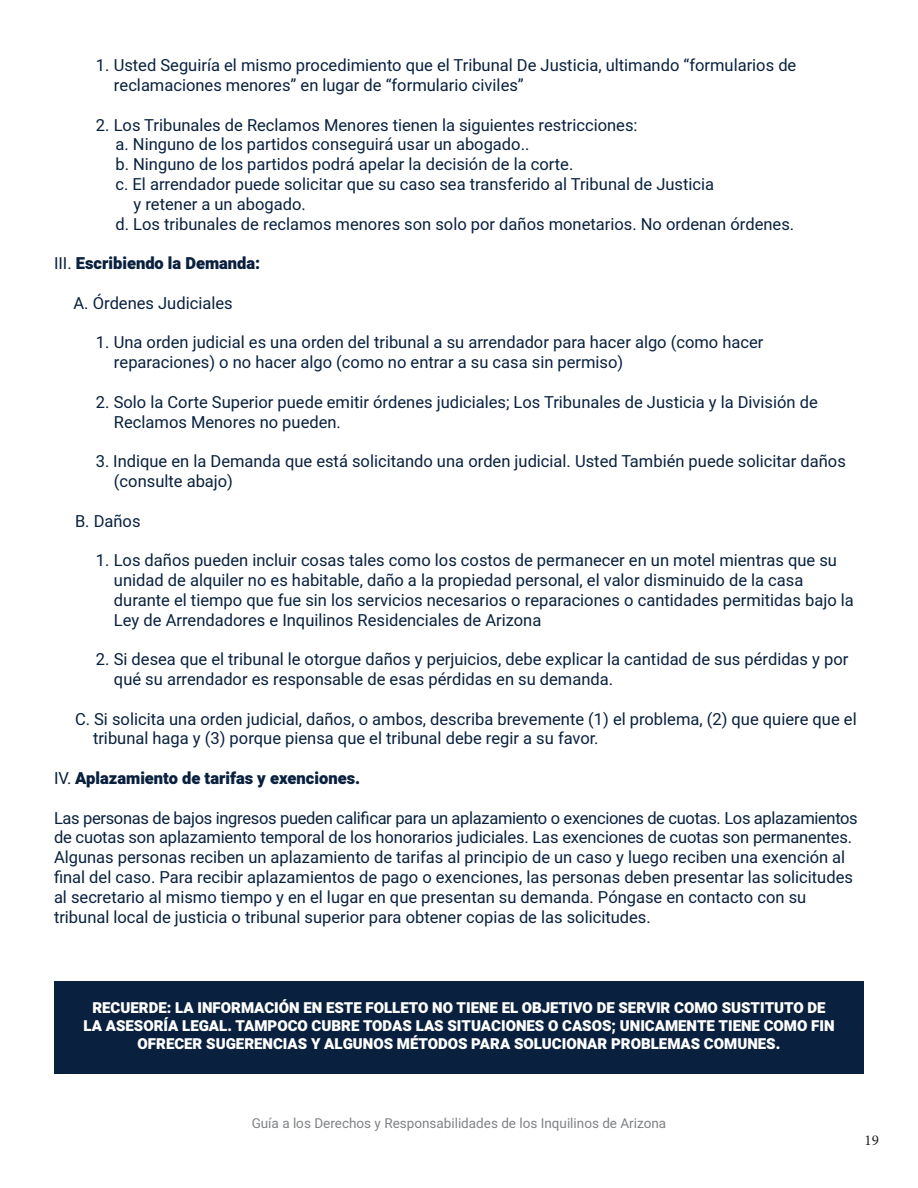
<style>
.page{position:relative;width:918px;height:1188px;background:#fff}
.page>*{position:absolute;margin:0;border:0;box-sizing:border-box;transform-origin:0 0}
.t1{font:16.5px/19.8px "Heebo";color:#09213e}
.t2{font:900 16.5px "Heebo";color:#09213e}
.t3{font:900 15px/18px "Heebo";color:#fff;text-align:center}
.t4{font:15px "Minion Pro";color:#231f20}
.t5{font:13.5px "Heebo";color:#808285}
.s1{font-weight:400}
</style>
<div class="page">
<div style="left:54px;top:981px;width:810px;height:93px;background:#09213e"></div>
<p class="t1" style="left:96px;top:56px;width:702px">1. Usted Seguiría el mismo procedimiento que el Tribunal De Justicia, ultimando “formularios de</p>
<p class="t1" style="left:114px;top:75px;width:411px">reclamaciones menores” en lugar de “formulario civiles”</p>
<p class="t1" style="left:96px;top:115px;width:543px">2. Los Tribunales de Reclamos Menores tienen la siguientes restricciones:</p>
<p class="t1" style="left:115px;top:135px;width:415px">a. Ninguno de los partidos conseguirá usar un abogado..</p>
<p class="t1" style="left:115px;top:155px;width:459px">b. Ninguno de los partidos podrá apelar la decisión de la corte.</p>
<p class="t1" style="left:115px;top:174px;width:600px">c. El arrendador puede solicitar que su caso sea transferido al Tribunal de Justicia</p>
<p class="t1" style="left:133px;top:194px;width:174px">y retener a un abogado.</p>
<p class="t1" style="left:115px;top:214px;width:680px">d. Los tribunales de reclamos menores son solo por daños monetarios. No ordenan órdenes.</p>
<p class="t2" style="left:54px;top:252px;width:208px"><span class="s1">III.</span> Escribiendo la Demanda:</p>
<p class="t1" style="left:74px;top:293px;width:161px">A. Órdenes Judiciales</p>
<p class="t1" style="left:96px;top:333px;width:669px">1. Una orden judicial es una orden del tribunal a su arrendador para hacer algo (como hacer</p>
<p class="t1" style="left:114px;top:353px;width:511px">reparaciones) o no hacer algo (como no entrar a su casa sin permiso)</p>
<p class="t1" style="left:96px;top:392px;width:723px">2. Solo la Corte Superior puede emitir órdenes judiciales; Los Tribunales de Justicia y la División de</p>
<p class="t1" style="left:114px;top:412px;width:228px">Reclamos Menores no pueden.</p>
<p class="t1" style="left:114px;top:452px;width:733px;text-indent:-18px">3. Indique en la Demanda que está solicitando una orden judicial. Usted También puede solicitar daños (consulte abajo)</p>
<p class="t1" style="left:75px;top:511px;width:67px">B. Daños</p>
<p class="t1" style="left:114px;top:551px;width:725px;text-indent:-18px">1. Los daños pueden incluir cosas tales como los costos de permanecer en un motel mientras que su unidad de alquiler no es habitable, daño a la propiedad personal, el valor disminuido de la casa</p>
<p class="t1" style="left:114px;top:590px;width:741px">durante el tiempo que fue sin los servicios necesarios o reparaciones o cantidades permitidas bajo la<br>Ley de Arrendadores e Inquilinos Residenciales de Arizona</p>
<p class="t1" style="left:114px;top:650px;width:736px;text-indent:-18px">2. Si desea que el tribunal le otorgue daños y perjuicios, debe explicar la cantidad de sus pérdidas y por qué su arrendador es responsable de esas pérdidas en su demanda.</p>
<p class="t1" style="left:93px;top:709px;width:765px;text-indent:-18px">C. Si solicita una orden judicial, daños, o ambos, describa brevemente (1) el problema, (2) que quiere que el tribunal haga y (3) porque piensa que el tribunal debe regir a su favor.</p>
<p class="t2" style="left:54px;top:767px;width:308px"><span class="s1">IV.</span> Aplazamiento de tarifas y exenciones.</p>
<p class="t1" style="left:54px;top:808px;width:805px">Las personas de bajos ingresos pueden calificar para un aplazamiento o exenciones de cuotas. Los aplazamientos de cuotas son aplazamiento temporal de los honorarios judiciales. Las exenciones de cuotas son permanentes.<br>Algunas personas reciben un aplazamiento de tarifas al principio de un caso y luego reciben una exención al final del caso. Para recibir aplazamientos de pago o exenciones, las personas deben presentar las solicitudes al secretario al mismo tiempo y en el lugar en que presentan su demanda. Póngase en contacto con su</p>
<p class="t1" style="left:54px;top:907px;width:598px">tribunal local de justicia o tribunal superior para obtener copias de las solicitudes.</p>
<p class="t3" style="left:83px;top:999px;width:753px">RECUERDE: LA INFORMACIÓN EN ESTE FOLLETO NO TIENE EL OBJETIVO DE SERVIR COMO SUSTITUTO DE<br>LA ASESORÍA LEGAL. TAMPOCO CUBRE TODAS LAS SITUACIONES O CASOS; UNICAMENTE TIENE COMO FIN<br>OFRECER SUGERENCIAS Y ALGUNOS MÉTODOS PARA SOLUCIONAR PROBLEMAS COMUNES.</p>
<p class="t5" style="left:252px;top:1114px;width:416px">Guía a los Derechos y Responsabilidades de los Inquilinos de Arizona</p>
<p class="t4" style="left:865px;top:1130px;width:16px">19</p>
</div>
